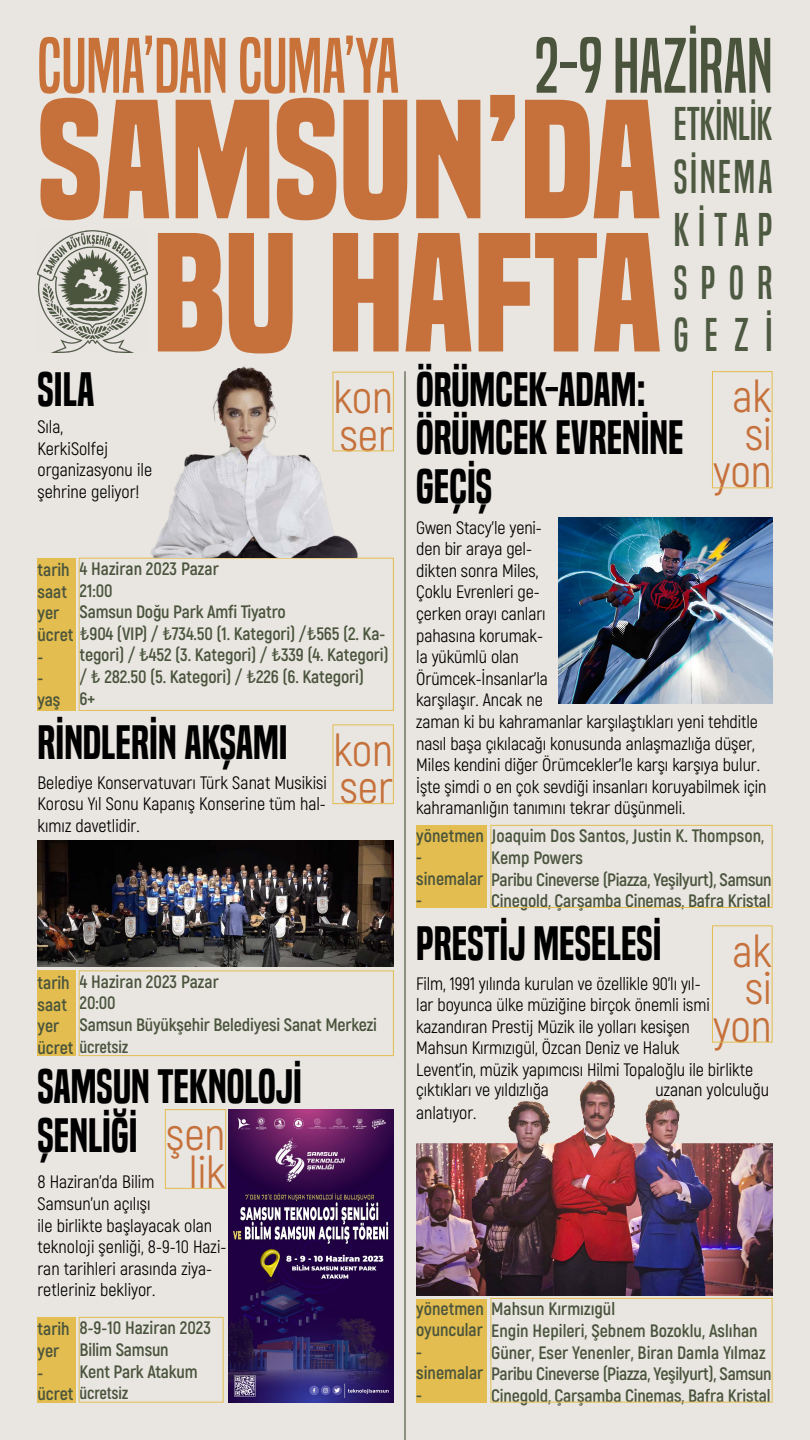
<style>
.page{position:relative;width:810px;height:1440px;background:#e9e6e1}
.page>*{position:absolute;margin:0;border:0;box-sizing:border-box;transform-origin:0 0}
.t1{font:700 156.52px/133.2px "Built Titling Rg";letter-spacing:-.005em;color:#c6713b;text-align:right}
.t2{font:72.45px "Built Titling Rg";color:#c87139}
.t3{font:72.45px "Built Titling Rg";color:#4a543d}
.t4{font:45px/48.8px "Built Titling Sb";color:#000}
.t5{font:45px/37.5px "Akrobat";color:#c6713b;text-align:right}
.t6{font:44.1px/52.9px "Built Titling Rg";letter-spacing:.065em;color:#4d5941;text-align:justify}
.t7{font:18px/21.6px "Akrobat";letter-spacing:-.005em;color:#000}
.t8{font:700 18px/21.6px "Akrobat";letter-spacing:-.01em;color:#4a543d}
.t9{font:500 18px "Barlow Condensed";letter-spacing:-.01em;color:#4a543d}
.s1{font-family:"Barlow Condensed";font-weight:500}
</style>
<div class="page">
<img style="left:38px;top:231px;width:109px;height:121px">
<hr style="left:404px;top:371px;width:2px;height:1069px;background:#4a543d">
<div style="left:712px;top:371px;width:60px;height:117px;border:1px solid #e3bd4f"></div>
<div style="left:712px;top:926px;width:60px;height:116px;border:1px solid #e3bd4f"></div>
<div style="left:416px;top:826px;width:70px;height:82px;background:#e3bd4f"></div>
<div style="left:416px;top:1299px;width:70px;height:103px;background:#e3bd4f"></div>
<div style="left:490px;top:825px;width:282px;height:83px;border:1px solid #e3bd4f"></div>
<div style="left:490px;top:1298px;width:282px;height:104px;border:1px solid #e3bd4f"></div>
<div style="left:333px;top:372px;width:61px;height:79px;border:1px solid #e3bd4f"></div>
<div style="left:333px;top:724px;width:61px;height:80px;border:1px solid #e3bd4f"></div>
<div style="left:165px;top:1109px;width:61px;height:80px;border:1px solid #e3bd4f"></div>
<div style="left:38px;top:558px;width:38px;height:153px;background:#e3bd4f"></div>
<div style="left:79px;top:558px;width:315px;height:153px;border:1px solid #e3bd4f"></div>
<img style="left:148px;top:366px;width:210px;height:192px">
<img style="left:38px;top:840px;width:356px;height:127px">
<div style="left:38px;top:971px;width:38px;height:85px;background:#e3bd4f"></div>
<div style="left:38px;top:1317px;width:38px;height:85px;background:#e3bd4f"></div>
<div style="left:79px;top:970px;width:315px;height:86px;border:1px solid #e3bd4f"></div>
<div style="left:79px;top:1317px;width:145px;height:85px;border:1px solid #e3bd4f"></div>
<img style="left:229px;top:1109px;width:165px;height:293px">
<img style="left:558px;top:518px;width:214px;height:186px">
<img style="left:416px;top:1080px;width:356px;height:216px">
<h2 class="t3" style="left:534px;top:23px;width:240px">2-9 HAZİRAN</h2>
<h1 class="t1" style="left:38px;top:95px;width:626px">SAMSUN’DA<br>BU HAFTA</h1>
<h2 class="t2" style="left:38px;top:23px;width:363px">CUMA’DAN CUMA’YA</h2>
<h3 class="t6" style="left:674px;top:97px;width:100px">ETKİNLİK SİNEMA KİTAP SPOR GEZİ</h3>
<h3 class="t4" style="left:38px;top:365px;width:58px">SILA</h3>
<p class="t7" style="left:38px;top:416px;width:116px">Sıla,<br>KerkiSolfej organizasyonu ile şehrine geliyor!</p>
<h3 class="t5" style="left:333px;top:379px;width:61px;text-align:left">kon ser</h3>
<p class="t8" style="left:38px;top:559px;width:38px">tarih saat yer ücret -<br>-<br>yaş</p>
<p class="t8" style="left:79px;top:558px;width:311px">4 Haziran 2023 Pazar<br>21:00<br>Samsun Doğu Park Amfi Tiyatro<br><span class="s1">₺</span>904 (VIP) / <span class="s1">₺</span>734.50 (1. Kategori) /<span class="s1">₺</span>565 (2. Ka&shy;tegori) / <span class="s1">₺</span>452 (3. Kategori) / <span class="s1">₺</span>339 (4. Kategori) / <span class="s1">₺</span> 282.50 (5. Kategori) / <span class="s1">₺</span>226 (6. Kategori)<br>6+</p>
<h3 class="t4" style="left:38px;top:718px;width:252px">RİNDLERİN AKŞAMI</h3>
<p class="t7" style="left:38px;top:772px;width:291px;text-align:justify">Belediye Konservatuvarı Türk Sanat Musikisi Korosu Yıl Sonu Kapanış Konserine tüm hal&shy;kımız davetlidir.</p>
<h3 class="t5" style="left:333px;top:731px;width:61px;text-align:left">kon ser</h3>
<p class="t8" style="left:79px;top:971px;width:299px">4 Haziran 2023 Pazar<br>20:00<br>Samsun Büyükşehir Belediyesi Sanat Merkezi</p>
<p class="t9" style="left:79px;top:1035px;width:50px">ücretsiz</p>
<p class="t8" style="left:38px;top:972px;width:38px">tarih saat yer ücret</p>
<h3 class="t4" style="left:38px;top:1062px;width:266px">SAMSUN TEKNOLOJİ<br>ŞENLİĞİ</h3>
<h3 class="t5" style="left:166px;top:1116px;width:61px;text-align:center">şen lik</h3>
<p class="t7" style="left:38px;top:1171px;width:190px">8 Haziran’da Bilim<br>Samsun’un açılışı<br>ile birlikte başlayacak olan teknoloji şenliği, 8-9-10 Hazi&shy;ran tarihleri arasında ziya&shy;retleriniz bekliyor.</p>
<p class="t8" style="left:80px;top:1317px;width:133px">8-9-10 Haziran 2023<br>Bilim Samsun<br>Kent Park Atakum</p>
<p class="t9" style="left:80px;top:1381px;width:50px">ücretsiz</p>
<p class="t8" style="left:38px;top:1318px;width:38px">tarih yer<br>- ücret</p>
<h3 class="t4" style="left:416px;top:365px;width:269px">ÖRÜMCEK-ADAM:<br>ÖRÜMCEK EVRENİNE<br>GEÇİŞ</h3>
<h3 class="t5" style="left:713px;top:378px;width:60px">ak si yon</h3>
<p class="t7" style="left:416px;top:517px;width:352px">Gwen Stacy’le yeni-<br>den bir araya gel-<br>dikten sonra Miles,<br>Çoklu Evrenleri ge-<br>çerken orayı canları<br>pahasına korumak-<br>la yükümlü olan<br>Örümcek-İnsanlar’la<br>karşılaşır. Ancak ne<br>zaman ki bu kahramanlar karşılaştıkları yeni tehditle nasıl başa çıkılacağı konusunda anlaşmazlığa düşer,<br>Miles kendini diğer Örümcekler’le karşı karşıya bulur.<br>İşte şimdi o en çok sevdiği insanları koruyabilmek için kahramanlığın tanımını tekrar düşünmeli.</p>
<p class="t8" style="left:416px;top:825px;width:357px;line-height:21.4px">yönetmen Joaquim Dos Santos, Justin K. Thompson, -<br>sinemalar Paribu Cineverse (Piazza, Yeşilyurt), Samsun -</p>
<p class="t8" style="left:491px;top:847px;width:93px">Kemp Powers</p>
<p class="t8" style="left:491px;top:890px;width:281px">Cinegold, Çarşamba Cinemas, Bafra Kristal</p>
<h3 class="t4" style="left:416px;top:919px;width:247px">PRESTİJ MESELESİ</h3>
<h3 class="t5" style="left:713px;top:932px;width:60px">ak si yon</h3>
<p class="t7" style="left:416px;top:973px;width:338px">Film, 1991 yılında kurulan ve özellikle 90’lı yıl-<br>lar boyunca ülke müziğine birçok önemli ismi kazandıran Prestij Müzik ile yolları kesişen<br>Mahsun Kırmızıgül, Özcan Deniz ve Haluk<br>Levent’in, müzik yapımcısı Hilmi Topaloğlu ile birlikte</p>
<p class="t7" style="left:416px;top:1079px;width:134px">çıktıkları ve yıldızlığa</p>
<p class="t7" style="left:656px;top:1079px;width:115px">uzanan yolculuğu</p>
<p class="t7" style="left:416px;top:1102px;width:62px">anlatıyor.</p>
<p class="t8" style="left:416px;top:1298px;width:357px">yönetmen Mahsun Kırmızıgül<br>oyuncular<br>-<br>sinemalar Paribu Cineverse (Piazza, Yeşilyurt), Samsun -</p>
<p class="t8" style="left:491px;top:1320px;width:276px">Engin Hepileri, Şebnem Bozoklu, Aslıhan<br>Güner, Eser Yenenler, Biran Damla Yılmaz</p>
<p class="t8" style="left:491px;top:1385px;width:281px">Cinegold, Çarşamba Cinemas, Bafra Kristal</p>
</div>
